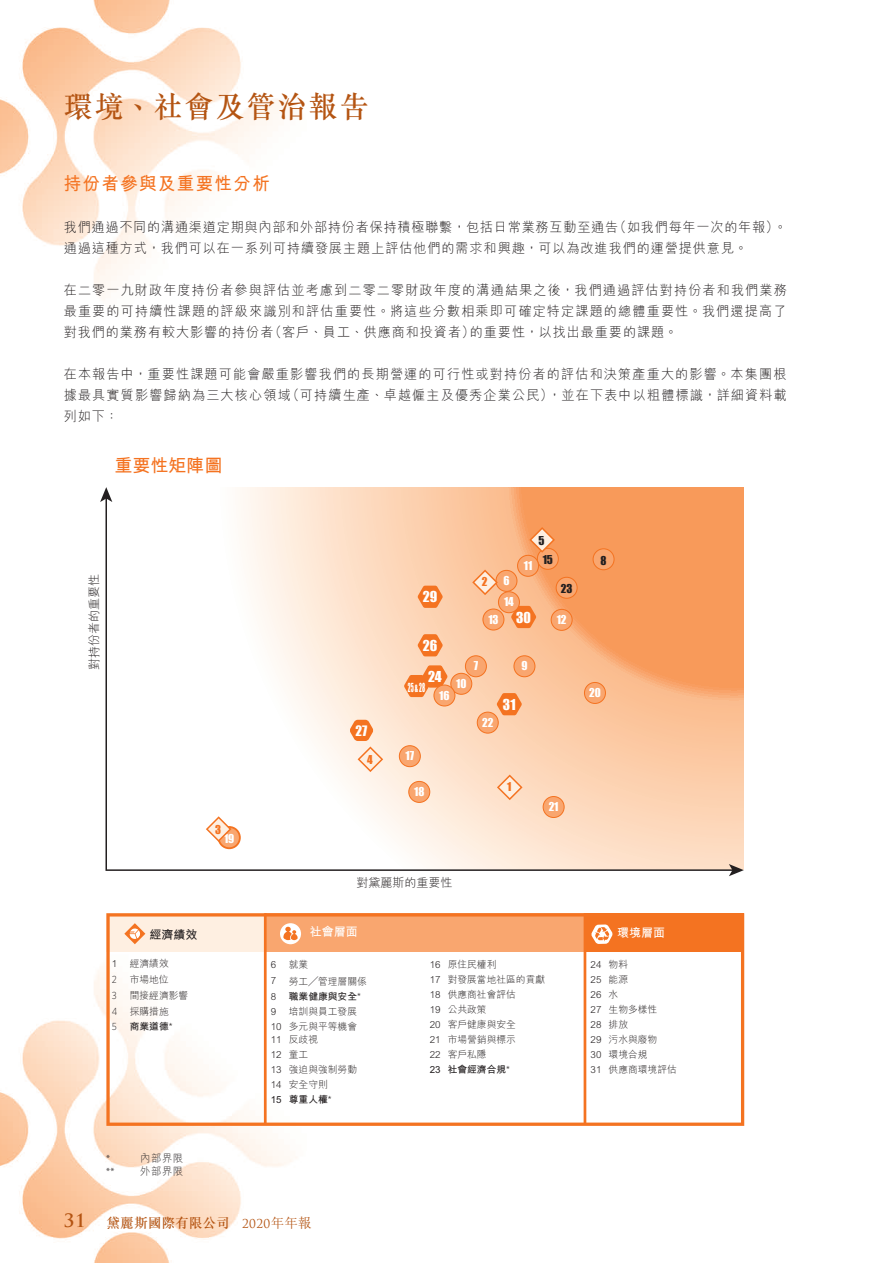
<style>
.page{position:relative;width:893px;height:1263px;background:#fff}
.page>*{position:absolute;margin:0;border:0;box-sizing:border-box;transform-origin:0 0}
.t1{font:500 30px "M Sung HK";letter-spacing:.075em;color:#b45412;scale:.96 1}
._01_H1{font:700 18px "M Hei HK";letter-spacing:.08em;color:#f47321}
.t2{font:13.8px "Impact";color:#fff}
._00_txt{font:300 13.5px/21px "M Hei HK";letter-spacing:.07em;color:#231f20;text-align:justify}
.t3{font:500 13.5px "M Sung HK";letter-spacing:.025em;color:#b45412}
.t4{font:13.2px "Impact";color:#fff}
.t5{font:300 12px "M Hei HK";color:#231f20}
.t6{font:700 12px "M Hei HK";color:#fff}
.t7{font:700 12px "M Hei HK";color:#231f20}
.t8{font:11.4px "Impact";color:#fff;scale:.5 1}
.t9{font:11.25px "Impact";color:#fff}
.t10{font:11.25px "Impact";color:#231f20}
.t11{font:11.25px "Impact";color:#f47321}
._06_Notes{font:300 10.5px "M Hei HK";letter-spacing:.07em;color:#231f20}
._06_Notes-2{font:300 10.5px "Myriad Pro";color:#231f20}
.t12{font:300 9.75px/15px "M Hei HK";color:#231f20}
.t13{font:700 9.75px "M Hei HK";color:#231f20}
.s1{font-family:"Whitney";font-size:10.5px}
.s2{font-weight:700}
.s3{font-weight:300}
.s4{font-family:"Trajan Pro";font-weight:700;font-size:18px}
.s5{font-family:"Trajan Pro";font-weight:400;font-size:12px}
</style>
<div class="page">
<img style="left:0;top:0;width:297px;height:1263px">
<div style="left:64px;top:445px;width:723px;height:703px;background:#fff"></div>
<svg style="left:240px;top:487px;width:504px;height:377px;background:#fab788"></svg>
<svg style="left:105px;top:496px;width:630px;height:375px"></svg>
<svg style="left:100px;top:487px;width:12px;height:15px"></svg>
<svg style="left:729px;top:864px;width:15px;height:12px"></svg>
<svg style="left:418px;top:634px;width:25px;height:22px"></svg>
<svg style="left:418px;top:586px;width:25px;height:22px"></svg>
<svg style="left:511px;top:606px;width:25px;height:22px"></svg>
<svg style="left:497px;top:693px;width:25px;height:22px"></svg>
<svg style="left:404px;top:665px;width:44px;height:32px"></svg>
<div style="left:537px;top:548px;width:21px;height:21px;background:#f9a66f;border-radius:50%"></div>
<div style="left:537px;top:548px;width:22px;height:22px;border:1px solid #f47321;border-radius:50%"></div>
<div style="left:496px;top:570px;width:21px;height:21px;background:#f9a66f;border-radius:50%"></div>
<div style="left:495px;top:570px;width:22px;height:22px;border:1px solid #f47321;border-radius:50%"></div>
<div style="left:518px;top:555px;width:21px;height:21px;background:#f9a66f;border-radius:50%"></div>
<div style="left:517px;top:555px;width:22px;height:22px;border:1px solid #f47321;border-radius:50%"></div>
<div style="left:551px;top:609px;width:21px;height:21px;background:#f9a66f;border-radius:50%"></div>
<div style="left:551px;top:609px;width:22px;height:22px;border:1px solid #f47321;border-radius:50%"></div>
<div style="left:465px;top:656px;width:21px;height:21px;background:#f9a66f;border-radius:50%"></div>
<div style="left:465px;top:655px;width:22px;height:22px;border:1px solid #f47321;border-radius:50%"></div>
<div style="left:451px;top:673px;width:21px;height:21px;background:#f9a66f;border-radius:50%"></div>
<div style="left:450px;top:673px;width:22px;height:22px;border:1px solid #f47321;border-radius:50%"></div>
<div style="left:434px;top:685px;width:21px;height:21px;background:#f9a66f;border-radius:50%"></div>
<div style="left:433px;top:684px;width:22px;height:22px;border:1px solid #f47321;border-radius:50%"></div>
<div style="left:399px;top:746px;width:21px;height:21px;background:#f9a66f;border-radius:50%"></div>
<div style="left:399px;top:745px;width:22px;height:22px;border:1px solid #f47321;border-radius:50%"></div>
<div style="left:409px;top:781px;width:21px;height:21px;background:#f9a66f;border-radius:50%"></div>
<div style="left:408px;top:781px;width:22px;height:22px;border:1px solid #f47321;border-radius:50%"></div>
<div style="left:514px;top:656px;width:21px;height:21px;background:#f9a66f;border-radius:50%"></div>
<div style="left:513px;top:655px;width:22px;height:22px;border:1px solid #f47321;border-radius:50%"></div>
<div style="left:584px;top:682px;width:21px;height:21px;background:#f9a66f;border-radius:50%"></div>
<div style="left:584px;top:682px;width:22px;height:22px;border:1px solid #f47321;border-radius:50%"></div>
<div style="left:477px;top:712px;width:21px;height:21px;background:#f9a66f;border-radius:50%"></div>
<div style="left:477px;top:712px;width:22px;height:22px;border:1px solid #f47321;border-radius:50%"></div>
<div style="left:543px;top:796px;width:21px;height:21px;background:#f9a66f;border-radius:50%"></div>
<div style="left:543px;top:796px;width:22px;height:22px;border:1px solid #f47321;border-radius:50%"></div>
<div style="left:483px;top:609px;width:21px;height:21px;background:#f9a66f;border-radius:50%"></div>
<div style="left:482px;top:608px;width:22px;height:22px;border:1px solid #f47321;border-radius:50%"></div>
<div style="left:593px;top:549px;width:21px;height:21px;background:#f9a66f;border-radius:50%"></div>
<div style="left:593px;top:548px;width:22px;height:22px;border:1px solid #f47321;border-radius:50%"></div>
<div style="left:556px;top:577px;width:21px;height:21px;background:#f9a66f;border-radius:50%"></div>
<div style="left:556px;top:577px;width:22px;height:22px;border:1px solid #f47321;border-radius:50%"></div>
<div style="left:498px;top:592px;width:21px;height:21px;background:#f9a66f;border-radius:50%"></div>
<div style="left:498px;top:591px;width:22px;height:22px;border:1px solid #f47321;border-radius:50%"></div>
<div style="left:219px;top:827px;width:21px;height:21px;background:#f9a66f;border-radius:50%"></div>
<div style="left:218px;top:826px;width:23px;height:23px;border:2px solid #f47321;border-radius:50%"></div>
<svg style="left:472px;top:570px;width:26px;height:25px"></svg>
<svg style="left:497px;top:774px;width:25px;height:26px"></svg>
<svg style="left:529px;top:527px;width:26px;height:26px"></svg>
<svg style="left:206px;top:816px;width:25px;height:26px"></svg>
<svg style="left:350px;top:720px;width:33px;height:52px;background:#fbccac"></svg>
<svg style="left:106px;top:913px;width:638px;height:213px"></svg>
<hr style="left:584px;top:913px;width:2px;height:210px;background:#f47321">
<hr style="left:264px;top:913px;width:3px;height:210px;background:#f47321">
<svg style="left:124px;top:923px;width:21px;height:21px"></svg>
<div style="left:280px;top:923px;width:21px;height:21px;background:#fff;border-radius:50%"></div>
<svg style="left:283px;top:927px;width:15px;height:13px"></svg>
<svg style="left:591px;top:924px;width:22px;height:20px"></svg>
<h1 class="t1" style="left:64px;top:86px;width:319px">環境、社會及管治報告</h1>
<p class="_01_H1" style="left:64px;top:171px;width:208px">持份者參與及重要性分析</p>
<p class="_00_txt" style="left:64px;top:216px;width:724px">我們通過不同的溝通渠道定期與內部和外部持份者保持積極聯繫，包括日常業務互動至通告（如我們每年一次的年報）。通過這種方式，我們可以在一系列可持續發展主題上評估他們的需求和興趣，可以為改進我們的運營提供意見。</p>
<p class="_00_txt" style="left:64px;top:279px;width:724px">在二零一九財政年度持份者參與評估並考慮到二零二零財政年度的溝通結果之後，我們通過評估對持份者和我們業務最重要的可持續性課題的評級來識別和評估重要性。將這些分數相乘即可確定特定課題的總體重要性。我們還提高了對我們的業務有較大影響的持份者（客戶、員工、供應商和投資者）的重要性，以找出最重要的課題。</p>
<p class="_00_txt" style="left:64px;top:363px;width:725px">在本報告中，重要性課題可能會嚴重影響我們的長期營運的可行性或對持份者的評估和決策產重大的影響。本集團根據最具實質影響歸納為三大核心領域（可持續生產、卓越僱主及優秀企業公民），並在下表中以粗體標識，詳細資料載列如下：</p>
<p class="_01_H1" style="left:114px;top:452px;width:109px">重要性矩陣圖</p>
<p class="t5" style="left:86px;top:670px;width:97px;rotate:-90deg">對持份者的重要性</p>
<p class="t11" style="left:215px;top:820px;width:7px">3</p>
<p class="t9" style="left:224px;top:830px;width:12px">19</p>
<p class="t4" style="left:356px;top:720px;width:13px">27</p>
<p class="t11" style="left:367px;top:751px;width:7px">4</p>
<p class="t10" style="left:539px;top:532px;width:8px">5</p>
<p class="t2" style="left:423px;top:586px;width:16px">29</p>
<p class="t2" style="left:423px;top:635px;width:16px">26</p>
<p class="t11" style="left:482px;top:573px;width:7px">2</p>
<p class="t9" style="left:503px;top:572px;width:8px">6</p>
<p class="t9" style="left:504px;top:593px;width:11px">14</p>
<p class="t9" style="left:524px;top:557px;width:10px">11</p>
<p class="t9" style="left:488px;top:610px;width:12px">13</p>
<p class="t2" style="left:516px;top:606px;width:16px">30</p>
<p class="t9" style="left:474px;top:657px;width:6px">7</p>
<p class="t2" style="left:428px;top:666px;width:15px">24</p>
<p class="t9" style="left:456px;top:675px;width:12px">10</p>
<p class="t8" style="left:408px;top:678px;width:36px">25 &amp; 28</p>
<p class="t9" style="left:439px;top:686px;width:12px">16</p>
<p class="t9" style="left:405px;top:747px;width:10px">17</p>
<p class="t9" style="left:414px;top:783px;width:12px">18</p>
<p class="t9" style="left:482px;top:714px;width:13px">22</p>
<p class="t9" style="left:521px;top:657px;width:8px">9</p>
<p class="t2" style="left:503px;top:694px;width:14px">31</p>
<p class="t11" style="left:507px;top:778px;width:6px">1</p>
<p class="t10" style="left:543px;top:551px;width:12px">15</p>
<p class="t10" style="left:561px;top:580px;width:13px">23</p>
<p class="t9" style="left:557px;top:611px;width:11px">12</p>
<p class="t9" style="left:549px;top:798px;width:11px">21</p>
<p class="t10" style="left:601px;top:552px;width:8px">8</p>
<p class="t9" style="left:589px;top:684px;width:13px">20</p>
<p class="t5" style="left:357px;top:874px;width:97px">對黛麗斯的重要性</p>
<p class="t7" style="left:150px;top:925px;width:49px">經濟績效</p>
<p class="t6" style="left:310px;top:923px;width:49px">社會層面</p>
<p class="t6" style="left:617px;top:924px;width:49px">環境層面</p>
<p class="t12" style="left:112px;top:956px;width:78px;line-height:15.8px;text-indent:18px">經濟績效<br><span class="s1">2</span> 市場地位<br><span class="s1">3</span> 間接經濟影響<br><span class="s1">4</span> 採購措施<br><span class="s1">5</span> <span class="s2">商業道德</span>*</p>
<p class="t12" style="left:271px;top:957px;width:7px">6</p>
<p class="t12" style="left:289px;top:957px;width:21px">就業</p>
<p class="t12" style="left:112px;top:956px;width:7px">1</p>
<p class="t12" style="left:271px;top:973px;width:7px">7</p>
<p class="t12" style="left:289px;top:973px;width:79px">勞工／管理層關係</p>
<p class="t12" style="left:271px;top:988px;width:7px">8</p>
<p class="t13" style="left:289px;top:989px;width:74px">職業健康與安全<span class="s3">*</span></p>
<p class="t12" style="left:271px;top:1003px;width:7px">9</p>
<p class="t12" style="left:271px;top:1003px;width:88px;text-align:right">培訓與員工發展<br>10 多元與平等機會</p>
<p class="t12" style="left:271px;top:1032px;width:88px">11 反歧視<br>12 童工<br>13 強迫與強制勞動<br>14 安全守則<br><span class="s2">15 尊重人權</span>*</p>
<p class="t12" style="left:430px;top:957px;width:117px">16 原住民權利<br>17 對發展當地社區的貢獻<br>18 供應商社會評估<br>19 公共政策<br>20 客戶健康與安全<br>21 市場營銷與標示<br>22 客戶私隱<br><span class="s2">23 社會經濟合規</span>*</p>
<p class="t12" style="left:591px;top:957px;width:88px">24 物料<br>25 能源<br>26 水<br>27 生物多樣性<br>28 排放<br>29 污水與廢物<br>30 環境合規<br>31 供應商環境評估</p>
<p class="_06_Notes-2" style="left:106px;top:1152px;width:5px">*</p>
<p class="_06_Notes" style="left:140px;top:1150px;width:44px">內部界限</p>
<p class="_06_Notes-2" style="left:106px;top:1165px;width:10px">**</p>
<p class="_06_Notes" style="left:140px;top:1164px;width:44px">外部界限</p>
<p class="t3" style="left:64px;top:1214px;width:249px"><span class="s4">31</span> 黛麗斯國際有限公司 <span class="s5">2020</span><span class="s3">年年報</span></p>
</div>
